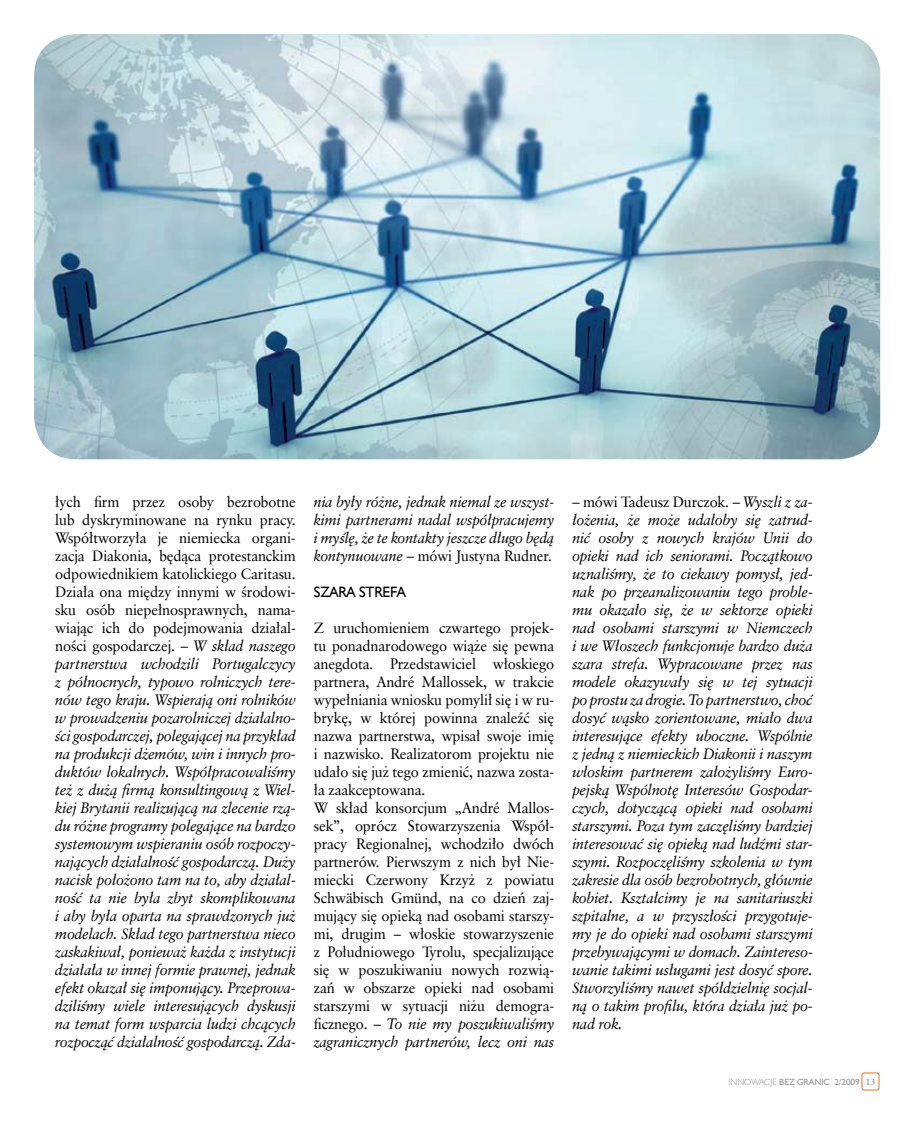
<style>
.page{position:relative;width:915px;height:1127px;background:#fff}
.page>*{position:absolute;margin:0;border:0;box-sizing:border-box;transform-origin:0 0}
.t1{font:italic 15px/18px "Class Garmnd EU";letter-spacing:-.01em;color:#000;text-align:justify}
.t2{font:15px/18px "Class Garmnd EU";letter-spacing:-.01em;color:#000}
.t3{font:italic 15px/18px "Class Garmnd EU";letter-spacing:-.01em;color:#000;text-align:justify;scale:.96 1}
.t4{font:15px "Humanst 521 EU";letter-spacing:-.01em;color:#000}
.t5{font:9px "Humanst 521 EU";color:#939598}
.s1{font-style:normal}
.s2{font-style:italic}
.s3{font-family:"Humanst 521 Lt EU"}
.s4{font-family:"Class Garmnd EU";color:#808285}
</style>
<div class="page">
<img style="left:34px;top:34px;width:845px;height:425px">
<div style="left:861px;top:1073px;width:17px;height:17px;border:1px solid #e36f1e;border-radius:2px"></div>
<p class="t1" style="left:55px;top:493px;width:242px"><span class="s1">łych firm przez osoby bezrobotne lub dyskryminowane na rynku pracy.<br>Współtworzyła je niemiecka organi&shy;zacja Diakonia, będąca protestanckim odpowiednikiem katolickiego Caritasu.<br>Działa ona między innymi w środowi&shy;sku osób niepełnosprawnych, nama&shy;wiając ich do podejmowania działal&shy;ności gospodarczej. –</span> W skład naszego partnerstwa wchodzili Portugalczycy z północnych, typowo rolniczych tere&shy;nów tego kraju. Wspierają oni rolników w prowadzeniu pozarolniczej działalno&shy;ści gospodarczej, polegającej na przykład na produkcji dżemów, win i innych pro&shy;duktów lokalnych. Współpracowaliśmy też z dużą firmą konsultingową z Wiel&shy;kiej Brytanii realizującą na zlecenie rzą&shy;du różne programy polegające na bardzo systemowym wspieraniu osób rozpoczy&shy;nających działalność gospodarczą. Duży nacisk położono tam na to, aby działal&shy;ność ta nie była zbyt skomplikowana i aby była oparta na sprawdzonych już modelach. Skład tego partnerstwa nieco zaskakiwał, ponieważ każda z instytucji działała w innej formie prawnej, jednak efekt okazał się imponujący. Przeprowa&shy;dziliśmy wiele interesujących dyskusji na temat form wsparcia ludzi chcących rozpocząć działalność gospodarczą. Zda-</p>
<p class="t3" style="left:314px;top:493px;width:252px">nia były różne, jednak niemal ze wszyst&shy;kimi partnerami nadal współpracujemy i myślę, że te kontakty jeszcze długo będą kontynuowane <span class="s1">– mówi Justyna Rudner.</span></p>
<p class="t4" style="left:314px;top:583px;width:85px">SZARA ST REFA</p>
<p class="t2" style="left:314px;top:619px;width:242px">Z uruchomieniem czwartego projek&shy;tu ponadnarodowego wiąże się pewna anegdota. Przedstawiciel włoskiego partnera, André Mallossek, w trakcie wypełniania wniosku pomylił się i w ru&shy;brykę, w której powinna znaleźć się nazwa partnerstwa, wpisał swoje imię i nazwisko. Realizatorom projektu nie udało się już tego zmienić, nazwa zosta&shy;ła zaakceptowana.<br>W skład konsorcjum „André Mallos&shy;sek”, oprócz Stowarzyszenia Współ&shy;pracy Regionalnej, wchodziło dwóch partnerów. Pierwszym z nich był Nie&shy;miecki Czerwony Krzyż z powiatu Schwäbisch Gmünd, na co dzień zaj&shy;mujący się opieką nad osobami starszy&shy;mi, drugim – włoskie stowarzyszenie z Południowego Tyrolu, specjalizujące się w poszukiwaniu nowych rozwią&shy;zań w obszarze opieki nad osobami starszymi w sytuacji niżu demogra&shy;ficznego. – <span class="s2">To nie my poszukiwaliśmy zagranicznych partnerów, lecz oni nas</span></p>
<p class="t1" style="left:572px;top:493px;width:242px"><span class="s1">– mówi Tadeusz Durczok. –</span> Wyszli z za&shy;łożenia, że może udałoby się zatrud&shy;nić osoby z nowych krajów Unii do opieki nad ich seniorami. Początkowo uznaliśmy, że to ciekawy pomysł, jed&shy;nak po przeanalizowaniu tego proble&shy;mu okazało się, że w sektorze opieki nad osobami starszymi w Niemczech i we Włoszech funkcjonuje bardzo duża szara strefa. Wypracowane przez nas modele okazywały się w tej sytuacji po prostu za drogie. To partnerstwo, choć dosyć wąsko zorientowane, miało dwa interesujące efekty uboczne. Wspólnie z jedną z niemieckich Diakonii i naszym włoskim partnerem założyliśmy Euro&shy;pejską Wspólnotę Interesów Gospodar&shy;czych, dotyczącą opieki nad osobami starszymi. Poza tym zaczęliśmy bardziej interesować się opieką nad ludźmi star&shy;szymi. Rozpoczęliśmy szkolenia w tym zakresie dla osób bezrobotnych, głównie kobiet. Kształcimy je na sanitariuszki szpitalne, a w przyszłości przygotuje&shy;my je do opieki nad osobami starszymi przebywającymi w domach. Zaintereso&shy;wanie takimi usługami jest dosyć spore.<br>Stworzyliśmy nawet spółdzielnię socjal&shy;ną o takim profilu, która działa już po&shy;nad rok.</p>
<p class="t5" style="left:728px;top:1076px;width:149px"><span class="s3">I NNOWACJE</span> BEZ GRAN IC 2/2009 <span class="s4">13</span></p>
</div>
